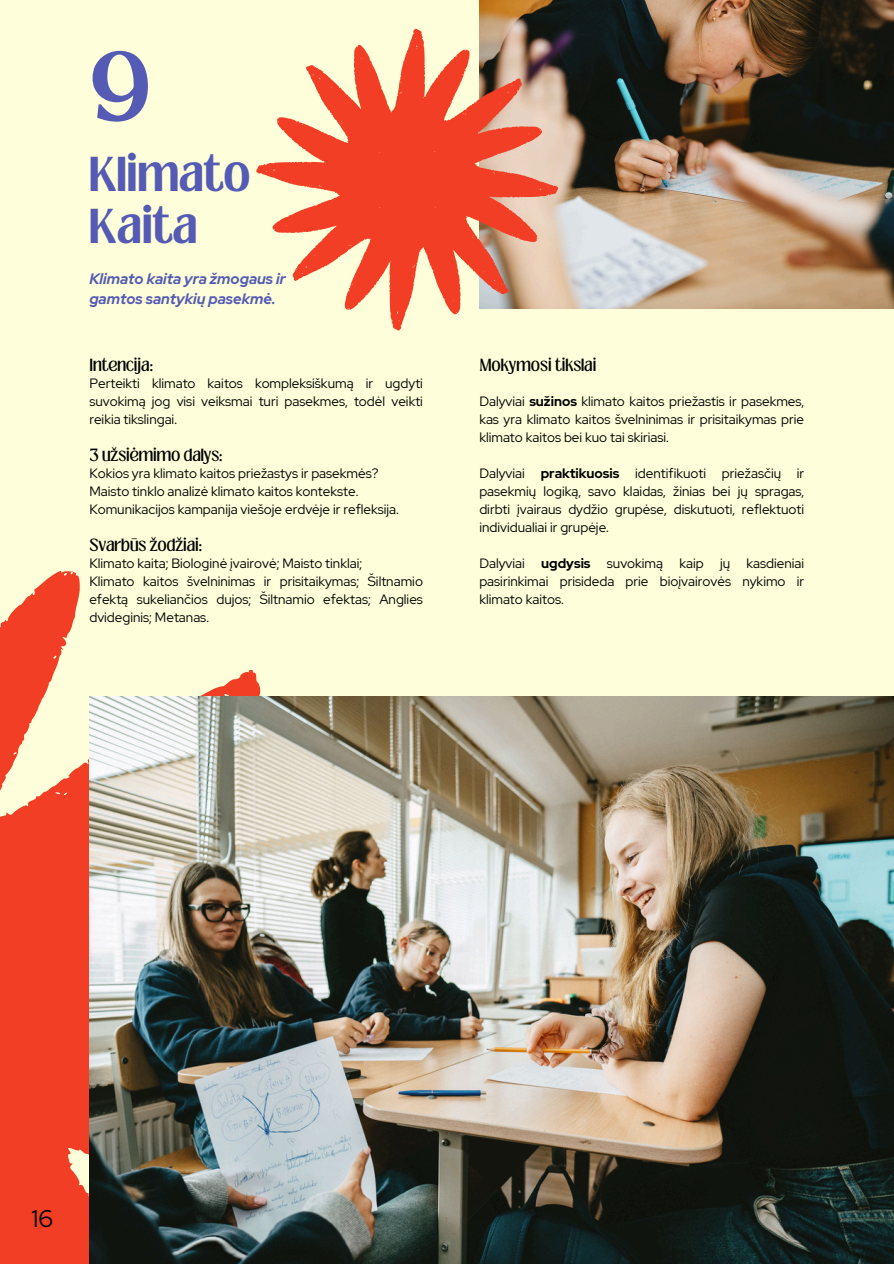
<style>
.page{position:relative;width:894px;height:1264px;background:#fff}
.page>*{position:absolute;margin:0;border:0;box-sizing:border-box;transform-origin:0 0}
.t1{font:700 75px "Loubag";color:#555bb4}
.t2{font:700 37.5px/51.8px "Loubag";color:#555bb4}
.t3{font:24px "Red Hat Display";color:#000}
.t4{font:italic 700 15px/20.2px "Red Hat Display";color:#555bb4}
.t5{font:13.5px/18px "Red Hat Display";color:#000;text-align:justify}
.t6{font:13.5px "Loubag";color:#000}
.s1{font-weight:700}
</style>
<div class="page">
<div style="left:0;top:0;width:893px;height:1263px;background:#feffda"></div>
<svg style="left:0;top:571px;width:261px;height:692px;fill:#f13e25"></svg>
<img style="left:479px;top:0;width:414px;height:308px">
<img style="left:89px;top:696px;width:804px;height:567px">
<svg style="left:256px;top:29px;width:301px;height:301px"></svg>
<p class="t1" style="left:89px;top:27px;width:63px">9</p>
<h1 class="t2" style="left:89px;top:149px;width:163px">Klimato<br>Kaita</h1>
<p class="t4" style="left:89px;top:268px;width:198px">Klimato kaita yra žmogaus ir gamtos santykių pasekmė.</p>
<h2 class="t6" style="left:89px;top:354px;width:65px">Intencija:</h2>
<p class="t5" style="left:89px;top:374px;width:335px">Perteikti klimato kaitos kompleksiškumą ir ugdyti suvokimą jog visi veiksmai turi pasekmes, todėl veikti reikia tikslingai.</p>
<p class="t6" style="left:89px;top:444px;width:135px">3 užsiėmimo dalys:</p>
<p class="t5" style="left:89px;top:464px;width:291px">Kokios yra klimato kaitos priežastys ir pasekmės?</p>
<p class="t5" style="left:89px;top:482px;width:270px">Maisto tinklo analizė klimato kaitos kontekste.</p>
<p class="t5" style="left:89px;top:500px;width:311px">Komunikacijos kampanija viešoje erdvėje ir refleksija.</p>
<p class="t6" style="left:89px;top:534px;width:114px">Svarbūs žodžiai:</p>
<p class="t5" style="left:89px;top:554px;width:274px">Klimato kaita; Biologinė įvairovė; Maisto tinklai;</p>
<p class="t5" style="left:89px;top:572px;width:335px">Klimato kaitos švelninimas ir prisitaikymas; Šiltnamio efektą sukeliančios dujos; Šiltnamio efektas; Anglies dvideginis; Metanas.</p>
<p class="t6" style="left:479px;top:354px;width:118px">Mokymosi tikslai</p>
<p class="t5" style="left:479px;top:392px;width:326px">Dalyviai <span class="s1">sužinos</span> klimato kaitos priežastis ir pasekmes, kas yra klimato kaitos švelninimas ir prisitaikymas prie klimato kaitos bei kuo tai skiriasi.</p>
<p class="t5" style="left:479px;top:464px;width:326px">Dalyviai <span class="s1">praktikuosis</span> identifikuoti priežasčių ir pasekmių logiką, savo klaidas, žinias bei jų spragas, dirbti įvairaus dydžio grupėse, diskutuoti, reflektuoti individualiai ir grupėje.</p>
<p class="t5" style="left:479px;top:554px;width:326px">Dalyviai <span class="s1">ugdysis</span> suvokimą kaip jų kasdieniai pasirinkimai prisideda prie bioįvairovės nykimo ir klimato kaitos.</p>
<p class="t3" style="left:32px;top:1202px;width:23px">16</p>
</div>
